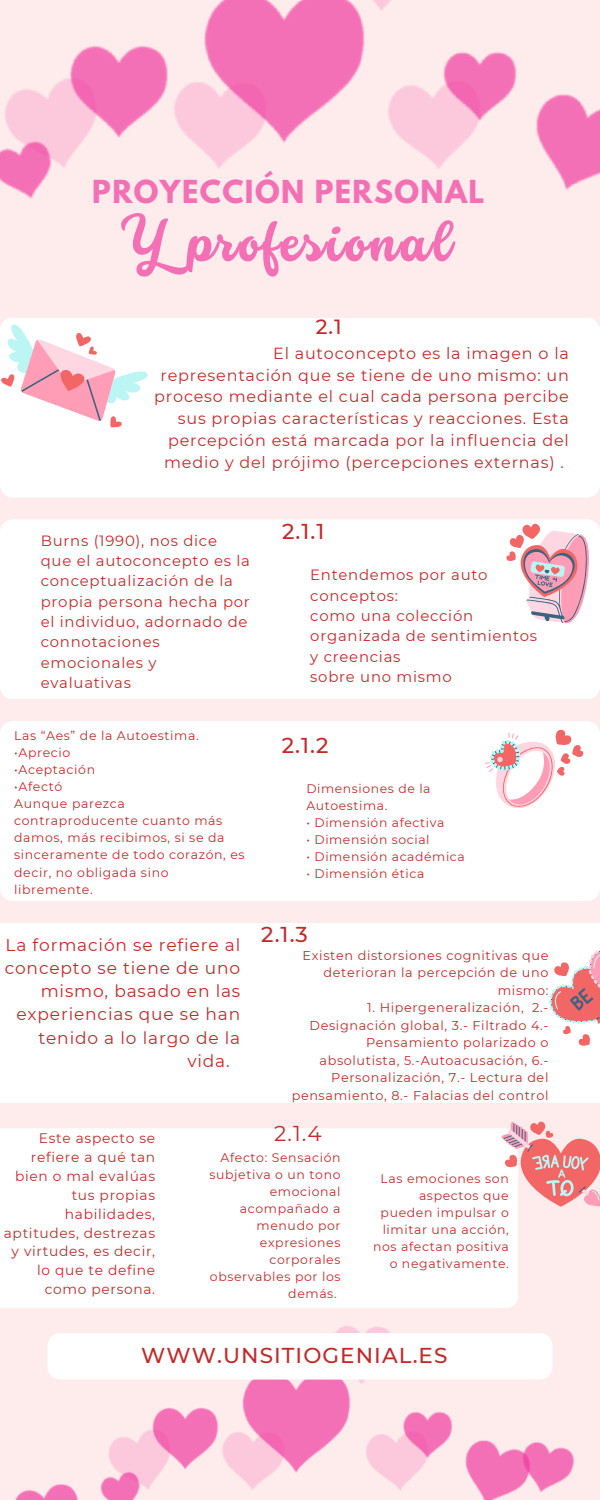
<style>
.page{position:relative;width:600px;height:1500px;background:#feecec}
.page>*{position:absolute;margin:0;border:0;box-sizing:border-box;transform-origin:0 0}
.t1{font:800 53.8px "Stars Love Bottom";letter-spacing:.05em;color:#f470b5}
.t2{font:700 28.1px "League Spartan";letter-spacing:.05em;color:#f470b5}
.t3{font:500 21.5px "Montserrat";letter-spacing:.05em;color:#c22a2a}
.t4{font:21.5px "Montserrat";color:#c22a2a}
.t5{font:500 20.5px "Montserrat";color:#c22a2a}
.t6{font:17px "Montserrat";letter-spacing:.05em;color:#c22a2a}
.t7{font:16px "Montserrat";letter-spacing:.05em;color:#c22a2a}
.t8{font:14.9px/20.3px "Montserrat";letter-spacing:.05em;color:#c22a2a}
.t9{font:13.8px/18.8px "Montserrat";letter-spacing:.05em;color:#c22a2a;text-align:right}
.t10{font:12.8px/17.5px "Montserrat";letter-spacing:.05em;color:#c22a2a;text-align:right}
.t11{font:12.5px/17.1px "Montserrat";letter-spacing:.05em;color:#c22a2a}
.t12{font:12.4px/16.9px "Montserrat";letter-spacing:.05em;color:#c22a2a}
</style>
<div class="page">
<div style="left:0;top:318px;width:599px;height:180px;background:#fff"></div>
<div style="left:0;top:519px;width:599px;height:180px;background:#fff"></div>
<div style="left:0;top:721px;width:599px;height:180px;background:#fff"></div>
<div style="left:0;top:923px;width:600px;height:180px;background:#fff"></div>
<div style="left:0;top:1128px;width:518px;height:180px;background:#fff"></div>
<img style="left:0;top:0;width:600px;height:199px">
<img style="left:15px;top:1326px;width:559px;height:174px">
<svg style="left:0;top:318px;width:148px;height:110px"></svg>
<svg style="left:506px;top:524px;width:88px;height:103px"></svg>
<svg style="left:485px;top:729px;width:98px;height:83px"></svg>
<svg style="left:548px;top:940px;width:52px;height:131px"></svg>
<svg style="left:502px;top:1122px;width:98px;height:85px"></svg>
<div style="left:47px;top:1333px;width:506px;height:47px;background:#fff"></div>
<h2 class="t2" style="left:92px;top:178px;width:394px">PROYECCIÓN PERSONAL</h2>
<h1 class="t1" style="left:121px;top:211px;width:331px">Y profesional</h1>
<h3 class="t5" style="left:316px;top:314px;width:28px">2.1</h3>
<p class="t7" style="left:273px;top:343px;width:297px">El autoconcepto es la imagen o la</p>
<p class="t7" style="left:161px;top:365px;width:410px">representación que se tiene de uno mismo: un</p>
<p class="t7" style="left:154px;top:387px;width:416px">proceso mediante el cual cada persona percibe</p>
<p class="t7" style="left:178px;top:409px;width:393px">sus propias características y reacciones. Esta</p>
<p class="t7" style="left:168px;top:430px;width:402px">percepción está marcada por la influencia del</p>
<p class="t7" style="left:164px;top:452px;width:401px">medio y del prójimo (percepciones externas) .</p>
<p class="t8" style="left:41px;top:530px;width:211px">Burns (1990), nos dice que el autoconcepto es la conceptualización de la propia persona hecha por el individuo, adornado de connotaciones emocionales y evaluativas</p>
<h3 class="t3" style="left:282px;top:518px;width:44px">2.1.1</h3>
<p class="t8" style="left:310px;top:565px;width:228px">Entendemos por auto conceptos:<br>como una colección organizada de sentimientos y creencias<br>sobre uno mismo</p>
<p class="t11" style="left:14px;top:727px;width:186px">Las “Aes” de la Autoestima.</p>
<p class="t11" style="left:14px;top:744px;width:58px">•Aprecio</p>
<p class="t11" style="left:14px;top:761px;width:83px">•Aceptación</p>
<p class="t11" style="left:14px;top:778px;width:232px">•Afectó<br>Aunque parezca contraproducente cuanto más damos, más recibimos, si se da sinceramente de todo corazón, es decir, no obligada sino libremente.</p>
<h3 class="t6" style="left:6px;top:934px;width:236px">La formación se refiere al</h3>
<h3 class="t6" style="left:5px;top:957px;width:237px">concepto se tiene de uno</h3>
<h3 class="t6" style="left:41px;top:981px;width:201px">mismo, basado en las</h3>
<h3 class="t6" style="left:17px;top:1004px;width:225px">experiencias que se han</h3>
<h3 class="t6" style="left:38px;top:1027px;width:203px">tenido a lo largo de la</h3>
<h3 class="t6" style="left:187px;top:1050px;width:44px">vida.</h3>
<h3 class="t3" style="left:282px;top:733px;width:48px">2.1.2</h3>
<p class="t12" style="left:306px;top:780px;width:126px">Dimensiones de la<br>Autoestima.</p>
<p class="t12" style="left:306px;top:814px;width:139px">• Dimensión afectiva</p>
<p class="t12" style="left:306px;top:831px;width:125px">• Dimensión social</p>
<p class="t12" style="left:306px;top:848px;width:160px">• Dimensión académica</p>
<p class="t12" style="left:306px;top:865px;width:119px">• Dimensión ética</p>
<h3 class="t3" style="left:261px;top:921px;width:48px">2.1.3</h3>
<p class="t10" style="left:303px;top:946px;width:247px">Existen distorsiones cognitivas que deterioran la percepción de uno mismo:</p>
<p class="t10" style="left:292px;top:999px;width:258px">1. Hipergeneralización, 2.- Designación global, 3.- Filtrado 4.- Pensamiento polarizado o absolutista, 5.-Autoacusación, 6.- Personalización, 7.- Lectura del pensamiento, 8.- Falacias del control</p>
<p class="t9" style="left:39px;top:1129px;width:118px">Este aspecto se</p>
<h3 class="t4" style="left:274px;top:1120px;width:49px">2.1.4</h3>
<p class="t9" style="left:4px;top:1148px;width:153px">refiere a qué tan bien o mal evalúas tus propias habilidades, aptitudes, destrezas y virtudes, es decir, lo que te define como persona.</p>
<p class="t11" style="left:220px;top:1149px;width:122px">Afecto: Sensación</p>
<p class="t11" style="left:209px;top:1166px;width:133px">subjetiva o un tono</p>
<p class="t11" style="left:270px;top:1183px;width:72px">emocional</p>
<p class="t11" style="left:240px;top:1200px;width:102px">acompañado a</p>
<p class="t11" style="left:257px;top:1217px;width:85px">menudo por</p>
<p class="t11" style="left:260px;top:1234px;width:82px">expresiones</p>
<p class="t11" style="left:270px;top:1251px;width:72px">corporales</p>
<p class="t11" style="left:210px;top:1268px;width:132px">observables por los</p>
<p class="t11" style="left:288px;top:1285px;width:50px">demás.</p>
<p class="t11" style="left:373px;top:1170px;width:137px;text-align:right">Las emociones son aspectos que pueden impulsar o limitar una acción, nos afectan positiva o negativamente.</p>
<h3 class="t3" style="left:141px;top:1342px;width:308px">WWW.UNSITIOGENIAL.ES</h3>
</div>
